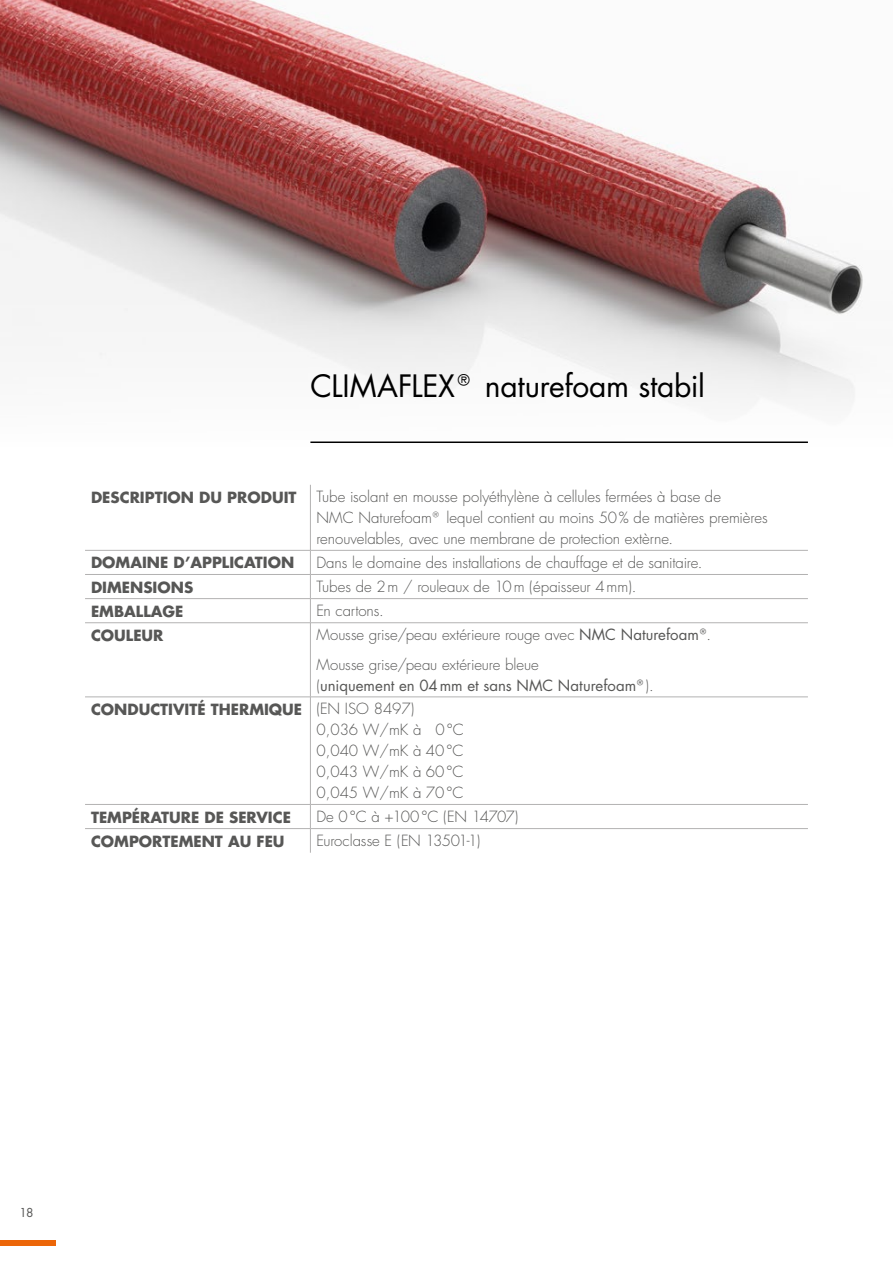
<style>
.page{position:relative;width:893px;height:1263px;background:#fff}
.page>*{position:absolute;margin:0;border:0;box-sizing:border-box;transform-origin:0 0}
.t1{font:30px "Futura CE";letter-spacing:-.01em;color:#000}
.t2{font:300 15px/21px "Futura CE";letter-spacing:-.005em;color:#575756}
.t3{font:700 15px "Futura CE";color:#575756}
.t4{font:15px/24.2px "Futura CE";color:#575756}
.t5{font:300 15px "Futura CE";letter-spacing:-.04em;color:#575756}
.t6{font:12px "Futura CE";color:#575756}
.s1{font-weight:400}
.s2{font-weight:300}
.s3{font-weight:700}
</style>
<div class="page">
<div style="left:0;top:1240px;width:55px;height:6px;background:#ec6608"></div>
<img style="left:0;top:0;width:863px;height:403px">
<hr style="left:310px;top:441px;width:498px;height:2px;background:#000">
<hr style="left:310px;top:485px;width:1px;height:65px;background:#b3b2b2">
<hr style="left:85px;top:550px;width:225px;height:1px;background:#b3b2b2">
<hr style="left:310px;top:550px;width:498px;height:1px;background:#b3b2b2">
<hr style="left:85px;top:574px;width:225px;height:1px;background:#b3b2b2">
<hr style="left:310px;top:574px;width:498px;height:1px;background:#b3b2b2">
<hr style="left:85px;top:598px;width:225px;height:1px;background:#b3b2b2">
<hr style="left:310px;top:598px;width:498px;height:1px;background:#b3b2b2">
<svg style="left:310px;top:550px;width:1px;height:72px"></svg>
<hr style="left:85px;top:622px;width:225px;height:1px;background:#b3b2b2">
<hr style="left:310px;top:622px;width:498px;height:1px;background:#b3b2b2">
<hr style="left:310px;top:623px;width:1px;height:74px;background:#b3b2b2">
<hr style="left:85px;top:697px;width:225px;height:1px;background:#b3b2b2">
<hr style="left:310px;top:697px;width:498px;height:1px;background:#b3b2b2">
<hr style="left:310px;top:697px;width:1px;height:107px;background:#b3b2b2">
<hr style="left:85px;top:804px;width:225px;height:1px;background:#b3b2b2">
<hr style="left:310px;top:804px;width:498px;height:1px;background:#b3b2b2">
<hr style="left:85px;top:828px;width:225px;height:1px;background:#b3b2b2">
<hr style="left:310px;top:828px;width:498px;height:1px;background:#b3b2b2">
<svg style="left:310px;top:805px;width:1px;height:48px"></svg>
<h1 class="t1" style="left:310px;top:367px;width:396px">CLIMAFLEX® naturefoam stabil</h1>
<p class="t3" style="left:91px;top:486px;width:207px">DESCRIPTION DU PRODUIT</p>
<p class="t2" style="left:316px;top:486px;width:453px">Tube isolant en mousse polyéthylène à cellules fermées à base de<br>NMC Naturefoam® lequel contient au moins 50% de matières premières renouvelables, avec une membrane de protection extèrne.</p>
<p class="t3" style="left:91px;top:552px;width:205px">DOMAINE D’APPLICATION</p>
<p class="t2" style="left:316px;top:552px;width:388px">Dans le domaine des installations de chauffage et de sanitaire.</p>
<p class="t3" style="left:91px;top:576px;width:104px">DIMENSIONS</p>
<p class="t2" style="left:316px;top:576px;width:322px">Tubes de 2m / rouleaux de 10m (épaisseur 4mm).</p>
<p class="t3" style="left:91px;top:600px;width:94px">EMBALLAGE</p>
<p class="t2" style="left:316px;top:600px;width:69px">En cartons.</p>
<p class="t3" style="left:91px;top:624px;width:74px">COULEUR</p>
<p class="t2" style="left:316px;top:620px;width:396px;line-height:29.5px">Mousse grise/peau extérieure rouge avec <span class="s1">NMC Naturefoam®</span>.<br>Mousse grise/peau extérieure bleue</p>
<p class="t4" style="left:91px;top:673px;width:564px;text-indent:225px"><span class="s2">(</span>uniquement en 04mm et sans NMC Naturefoam®<span class="s2">).<br></span><span class="s3">CONDUCTIVITÉ THERMIQUE</span> <span class="s2">(EN ISO 8497)</span></p>
<p class="t2" style="left:316px;top:720px;width:149px;text-align:justify">0,036 W/mK à 0°C 0,040 W/mK à 40°C 0,043 W/mK à 60°C 0,045 W/mK à 70°C</p>
<p class="t3" style="left:91px;top:806px;width:201px">TEMPÉRATURE DE SERVICE</p>
<p class="t5" style="left:316px;top:807px;width:203px">De 0°C à +100°C (EN 14707)</p>
<p class="t3" style="left:91px;top:830px;width:195px">COMPORTEMENT AU FEU</p>
<p class="t2" style="left:316px;top:830px;width:165px">Euroclasse E (EN 13501-1)</p>
<p class="t6" style="left:20px;top:1205px;width:15px">18</p>
</div>
